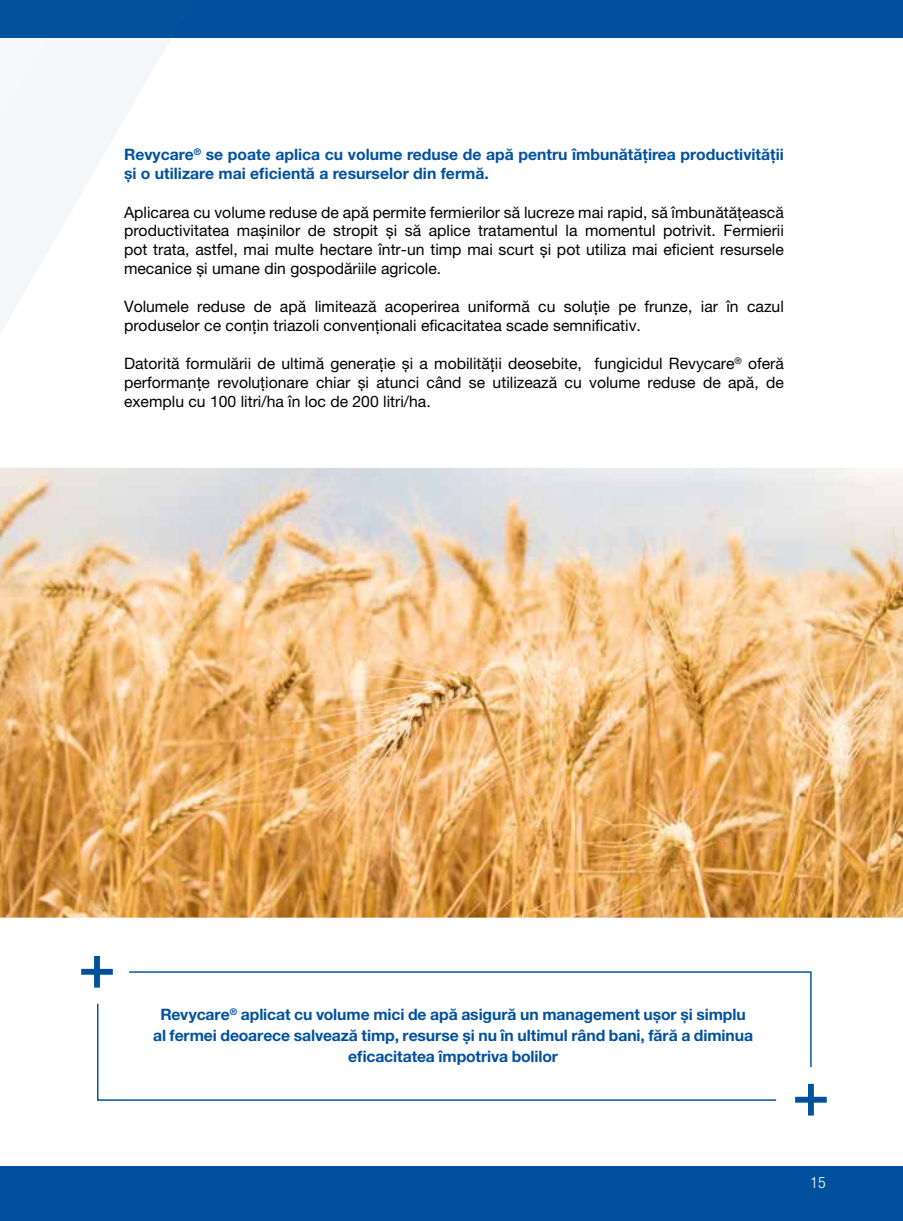
<style>
.page{position:relative;width:903px;height:1221px;background:#fff}
.page>*{position:absolute;margin:0;border:0;box-sizing:border-box;transform-origin:0 0}
.t1{font:15.75px/18.9px "Helvetica Neue LT Pro";color:#000;text-align:justify}
.t2{font:700 15.75px/21px "Helvetica Neue LT Pro";letter-spacing:-.005em;color:#00519d}
.t3{font:300 condensed 15.75px "Helvetica Neue LT Pro";color:#fff}
</style>
<div class="page">
<div style="left:0;top:1165px;width:903px;height:55px;background:#00509e"></div>
<div style="left:0;top:0;width:903px;height:38px;background:#00519d"></div>
<svg style="left:0;top:38px;width:213px;height:1128px"></svg>
<img style="left:0;top:468px;width:903px;height:449px">
<div style="left:72px;top:946px;width:764px;height:178px;background:#fff"></div>
<svg style="left:129px;top:971px;width:683px;height:96px"></svg>
<svg style="left:97px;top:1002px;width:680px;height:99px"></svg>
<div style="left:94px;top:958px;width:6px;height:26px;background:#00519d"></div>
<div style="left:84px;top:968px;width:26px;height:6px;background:#00519d"></div>
<div style="left:808px;top:1086px;width:6px;height:26px;background:#00519d"></div>
<div style="left:798px;top:1096px;width:26px;height:6px;background:#00519d"></div>
<p class="t2" style="left:124px;top:144px;width:661px;line-height:19.2px">Revycare<sup>®</sup> se poate aplica cu volume reduse de apă pentru îmbunătățirea productivității și o utilizare mai eficientă a resurselor din fermă.</p>
<p class="t1" style="left:124px;top:202px;width:661px">Aplicarea cu volume reduse de apă permite fermierilor să lucreze mai rapid, să îmbunătățească productivitatea mașinilor de stropit și să aplice tratamentul la momentul potrivit. Fermierii pot trata, astfel, mai multe hectare într-un timp mai scurt și pot utiliza mai eficient resursele mecanice și umane din gospodăriile agricole.</p>
<p class="t1" style="left:124px;top:297px;width:661px">Volumele reduse de apă limitează acoperirea uniformă cu soluție pe frunze, iar în cazul produselor ce conțin triazoli convenționali eficacitatea scade semnificativ.</p>
<p class="t1" style="left:124px;top:353px;width:661px">Datorită formulării de ultimă generație și a mobilității deosebite, fungicidul Revycare<sup>®</sup> oferă performanțe revoluționare chiar și atunci când se utilizează cu volume reduse de apă, de exemplu cu 100 litri/ha în loc de 200 litri/ha.</p>
<p class="t2" style="left:153px;top:1003px;width:602px;text-align:center">Revycare<sup>®</sup> aplicat cu volume mici de apă asigură un management ușor și simplu al fermei deoarece salvează timp, resurse și nu în ultimul rând bani, fără a diminua eficacitatea împotriva bolilor</p>
<p class="t3" style="left:810px;top:1173px;width:17px">15</p>
</div>
